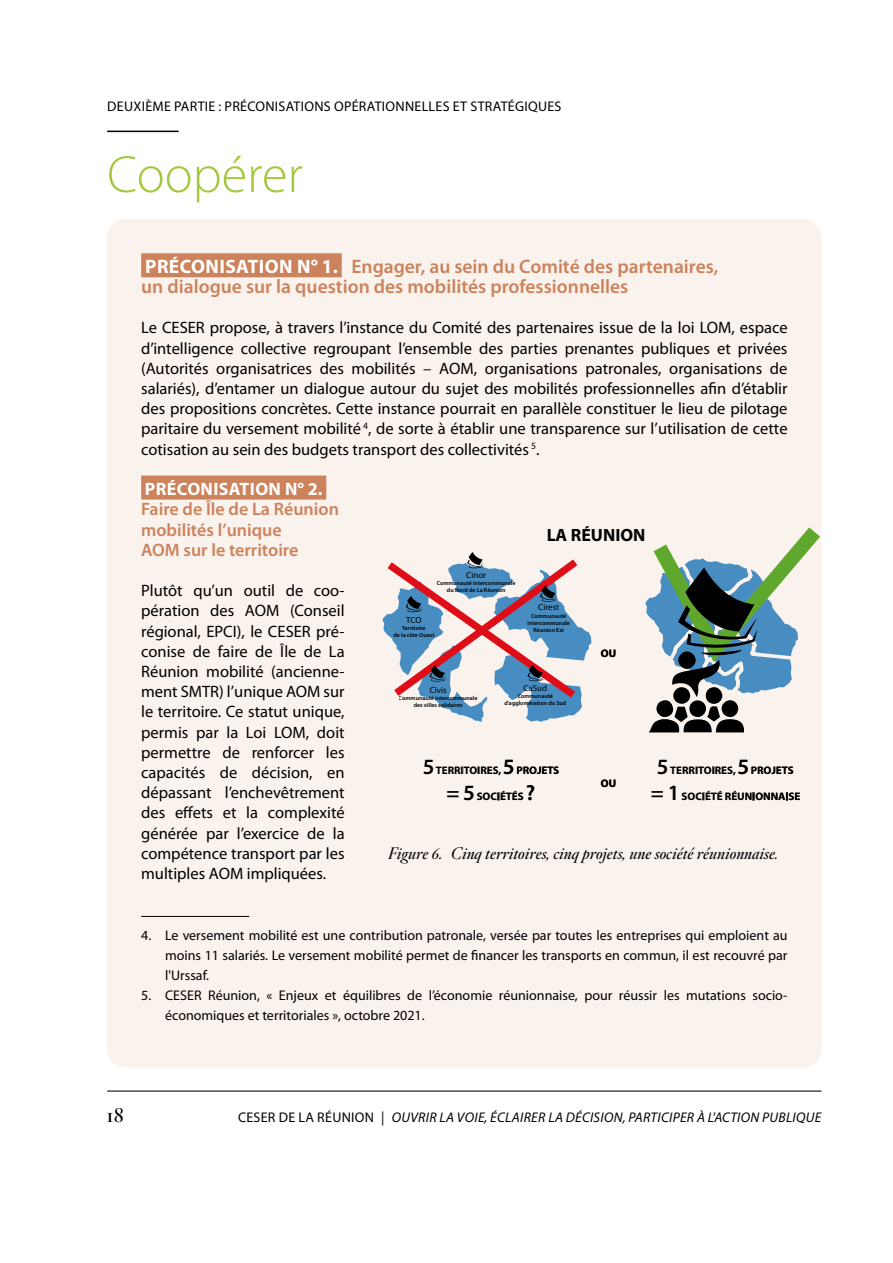
<style>
.page{position:relative;width:893px;height:1263px;background:#fff}
.page>*{position:absolute;margin:0;border:0;box-sizing:border-box;transform-origin:0 0}
.CHAPITRE{font:300 52.5px "Myriad Pro";color:#a4c83f}
.t1{font:21px "Hoefler Titlingpro";color:#000}
.Intertitre_Myriad{font:600 19.5px/20.2px "Myriad Pro";color:#cc835c}
.Intertitre_Myriad-2{font:600 18px/20.2px "Myriad Pro";color:#cc835c}
.t2{font:700 17.85px "Myriad Pro";color:#000}
.t3{font:16.5px/20.2px "Myriad Pro";color:#000;text-align:justify}
.Légende{font:italic 16.5px "Hoefler Titlingpro";color:#000}
.NOTE{font:14.1px/20.2px "Myriad Pro";color:#000;text-align:justify}
.t4{font:italic 14.1px "Myriad Pro";letter-spacing:.02em;color:#000}
.Petit_labeur{font:14.1px "Myriad Pro";letter-spacing:.02em;color:#000}
.t5{font:700 10.95px "Myriad Pro";color:#000}
.t6{font:8.85px "Myriad Pro";color:#010202}
.t7{font:600 6px/7.1px "Myriad Pro";color:#010202;text-align:center}
.s1{font-weight:700;color:#fff}
.s2{font-weight:900;color:#fff}
.s3{font-weight:600;font-size:21.9px}
.s4{font-style:normal}
</style>
<div class="page">
<div style="left:107px;top:219px;width:714px;height:848px;background:#faf2ed;border-radius:18px"></div>
<div style="left:141px;top:253px;width:201px;height:24px;background:#cc835c"></div>
<div style="left:141px;top:476px;width:185px;height:24px;background:#cc835c"></div>
<hr style="left:141px;top:916px;width:108px;height:1px;background:#000">
<svg style="left:382px;top:552px;width:209px;height:170px"></svg>
<svg style="left:645px;top:527px;width:175px;height:205px"></svg>
<svg style="left:660px;top:760px;width:133px;height:15px"></svg>
<svg style="left:670px;top:786px;width:5px;height:14px"></svg>
<svg style="left:682px;top:791px;width:118px;height:9px"></svg>
<svg style="left:431px;top:760px;width:128px;height:15px"></svg>
<svg style="left:447px;top:791px;width:11px;height:6px"></svg>
<svg style="left:464px;top:785px;width:70px;height:15px"></svg>
<hr style="left:107px;top:1090px;width:714px;height:1px;background:#000">
<hr style="left:107px;top:131px;width:72px;height:1px;background:#000">
<p class="Petit_labeur" style="left:107px;top:98px;width:456px">DEUXIÈME PARTIE : PRÉCONISATIONS OPÉRATIONNELLES ET STRATÉGIQUES</p>
<p class="CHAPITRE" style="left:107px;top:143px;width:197px">Coopérer</p>
<p class="Intertitre_Myriad" style="left:141px;top:256px;width:579px"><span class="s1">PRÉCONISATION N</span><span class="s2">°</span> <span class="s1">1.</span> Engager, au sein du Comité des partenaires, un dialogue sur la question des mobilités professionnelles</p>
<p class="t3" style="left:141px;top:317px;width:648px">Le CESER propose, à travers l’instance du Comité des partenaires issue de la loi LOM, espace d’intelligence collective regroupant l’ensemble des parties prenantes publiques et privées (Autorités organisatrices des mobilités – AOM, organisations patronales, organisations de salariés), d’entamer un dialogue autour du sujet des mobilités professionnelles afin d’établir des propositions concrètes. Cette instance pourrait en parallèle constituer le lieu de pilotage paritaire du versement mobilité <sup>4</sup>, de sorte à établir une transparence sur l’utilisation de cette cotisation au sein des budgets transport des collectivités <sup>5</sup>.</p>
<p class="Intertitre_Myriad-2" style="left:141px;top:478px;width:199px"><span class="s1">PRÉCONISATION N</span><span class="s2">°</span> <span class="s1">2.<br></span>Faire de Île de La Réunion mobilités l’unique<br>AOM sur le territoire</p>
<p class="t3" style="left:141px;top:580px;width:205px">Plutôt qu’un outil de coo&shy;pération des AOM (Conseil régional, EPCI), le CESER pré&shy;conise de faire de Île de La Réunion mobilité (ancienne&shy;ment SMTR) l’unique AOM sur le territoire. Ce statut unique, permis par la Loi LOM, doit permettre de renforcer les capacités de décision, en dépassant l’enchevêtrement des effets et la complexité générée par l’exercice de la compétence transport par les multiples AOM impliquées.</p>
<p class="t2" style="left:546px;top:523px;width:100px">LA RÉUNION</p>
<p class="t6" style="left:466px;top:569px;width:21px">Cinor</p>
<p class="t7" style="left:437px;top:579px;width:80px">Communauté intercommunale du Nord de La Réunion</p>
<p class="t6" style="left:538px;top:602px;width:22px">Cirest</p>
<p class="t7" style="left:527px;top:612px;width:44px">Communauté intercommunale<br>Réunion Est</p>
<p class="t6" style="left:406px;top:614px;width:17px">TCO</p>
<p class="t7" style="left:393px;top:624px;width:42px">Territoire<br>de la côte Ouest</p>
<p class="t5" style="left:601px;top:647px;width:17px">OU</p>
<p class="t6" style="left:523px;top:682px;width:25px">CaSud</p>
<p class="t7" style="left:504px;top:692px;width:63px">Communauté d'agglomération du Sud</p>
<p class="t6" style="left:430px;top:684px;width:19px">Civis</p>
<p class="t7" style="left:399px;top:694px;width:80px">Communauté intercommunale des villes solidaires</p>
<p class="t5" style="left:422px;top:763px;width:138px"><span class="s3">5</span> TERRITOIRES, <span class="s3">5</span> PROJETS</p>
<p class="t5" style="left:446px;top:789px;width:90px"><span class="s3">= 5</span> SOCIÉTÉS <span class="s3">?</span></p>
<p class="t5" style="left:657px;top:763px;width:138px"><span class="s3">5</span> TERRITOIRES, <span class="s3">5</span> PROJETS</p>
<p class="t5" style="left:650px;top:789px;width:152px"><span class="s3">= 1</span> SOCIÉTÉ RÉUNIONNAISE</p>
<p class="t5" style="left:601px;top:777px;width:17px">OU</p>
<p class="Légende" style="left:388px;top:842px;width:392px">Figure 6. Cinq territoires, cinq projets, une société réunionnaise.</p>
<p class="NOTE" style="left:165px;top:924px;width:624px;text-indent:-24px">4. Le versement mobilité est une contribution patronale, versée par toutes les entreprises qui emploient au moins 11 salariés. Le versement mobilité permet de financer les transports en commun, il est recouvré par l'Urssaf.</p>
<p class="NOTE" style="left:165px;top:985px;width:624px;text-indent:-24px">5. CESER Réunion, « Enjeux et équilibres de l’économie réunionnaise, pour réussir les mutations socio&shy;économiques et territoriales », octobre 2021.</p>
<p class="t1" style="left:106px;top:1100px;width:19px">18</p>
<p class="t4" style="left:238px;top:1108px;width:585px"><span class="s4">CESER DE LA RÉUNION |</span> OUVRIR LA VOIE, ÉCLAIRER LA DÉCISION, PARTICIPER À L'ACTION PUBLIQUE</p>
</div>
